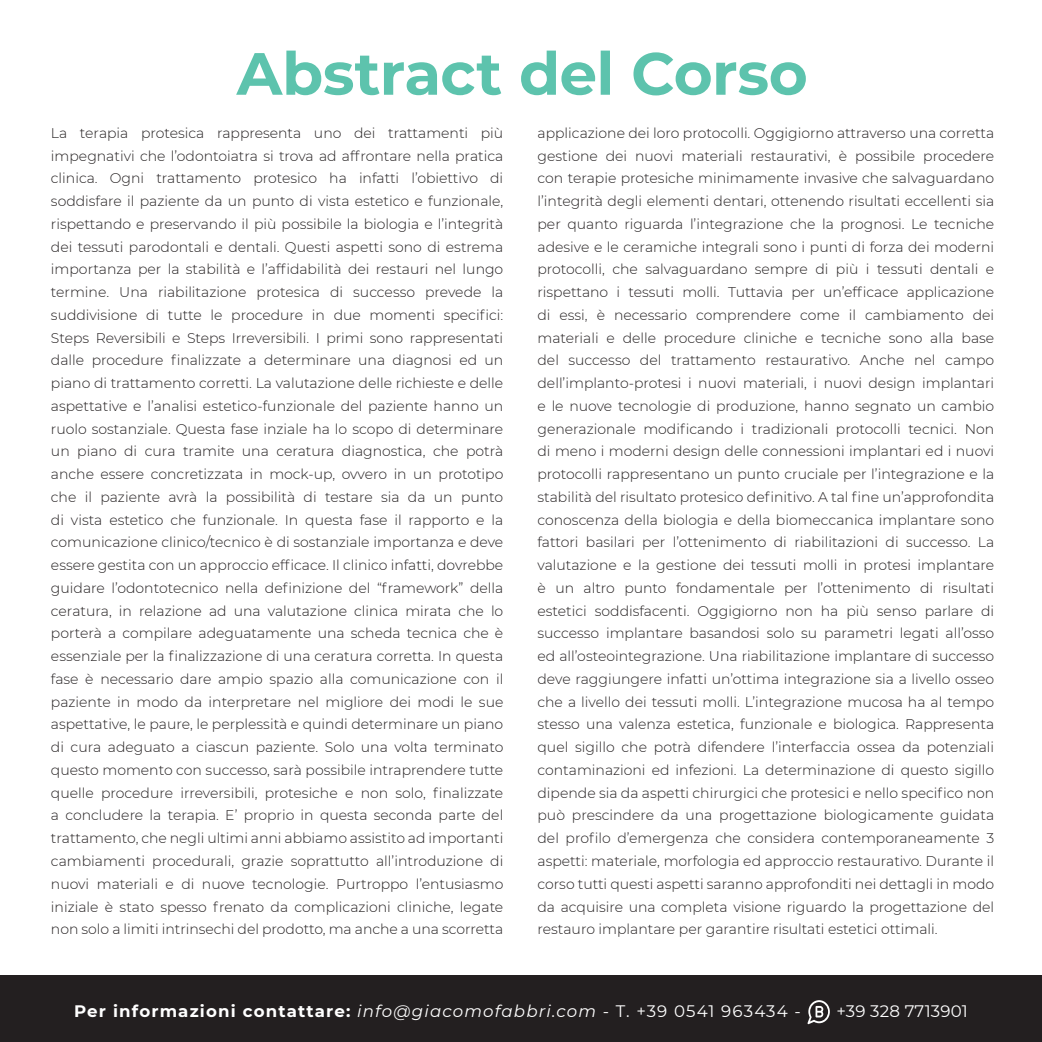
<style>
.page{position:relative;width:1042px;height:1042px;background:#fff}
.page>*{position:absolute;margin:0;border:0;box-sizing:border-box;transform-origin:0 0}
.t1{font:700 16.62px "Montserrat";letter-spacing:.07em;color:#fff}
.t2{font:16.62px "Montserrat";letter-spacing:.01em;color:#fff}
.t3{font:300 14px/22.8px "Montserrat";color:#231f20;text-align:justify}
.s1{font-weight:400;font-style:italic}
.s2{font-weight:400}
</style>
<div class="page">
<svg style="left:236px;top:51px;width:570px;height:44px"></svg>
<div style="left:0;top:975px;width:1042px;height:67px;background:#231f20"></div>
<svg style="left:807px;top:1000px;width:23px;height:24px"></svg>
<p class="t3" style="left:51px;top:121px;width:454px">La terapia protesica rappresenta uno dei trattamenti più impegnativi che l’odontoiatra si trova ad affrontare nella pratica clinica. Ogni trattamento protesico ha infatti l’obiettivo di soddisfare il paziente da un punto di vista estetico e funzionale, rispettando e preservando il più possibile la biologia e l’integrità dei tessuti parodontali e dentali. Questi aspetti sono di estrema importanza per la stabilità e l’affidabilità dei restauri nel lungo termine. Una riabilitazione protesica di successo prevede la suddivisione di tutte le procedure in due momenti specifici:<br>Steps Reversibili e Steps Irreversibili. I primi sono rappresentati dalle procedure finalizzate a determinare una diagnosi ed un piano di trattamento corretti. La valutazione delle richieste e delle aspettative e l’analisi estetico-funzionale del paziente hanno un ruolo sostanziale. Questa fase inziale ha lo scopo di determinare un piano di cura tramite una ceratura diagnostica, che potrà anche essere concretizzata in mock-up, ovvero in un prototipo che il paziente avrà la possibilità di testare sia da un punto di vista estetico che funzionale. In questa fase il rapporto e la comunicazione clinico/tecnico è di sostanziale importanza e deve essere gestita con un approccio efficace. Il clinico infatti, dovrebbe guidare l’odontotecnico nella definizione del “framework” della ceratura, in relazione ad una valutazione clinica mirata che lo porterà a compilare adeguatamente una scheda tecnica che è essenziale per la finalizzazione di una ceratura corretta. In questa fase è necessario dare ampio spazio alla comunicazione con il paziente in modo da interpretare nel migliore dei modi le sue aspettative, le paure, le perplessità e quindi determinare un piano di cura adeguato a ciascun paziente. Solo una volta terminato questo momento con successo, sarà possibile intraprendere tutte quelle procedure irreversibili, protesiche e non solo, finalizzate a concludere la terapia. E’ proprio in questa seconda parte del trattamento, che negli ultimi anni abbiamo assistito ad importanti cambiamenti procedurali, grazie soprattutto all’introduzione di nuovi materiali e di nuove tecnologie. Purtroppo l’entusiasmo iniziale è stato spesso frenato da complicazioni cliniche, legate non solo a limiti intrinsechi del prodotto, ma anche a una scorretta</p>
<p class="t3" style="left:537px;top:121px;width:458px">applicazione dei loro protocolli. Oggigiorno attraverso una corretta gestione dei nuovi materiali restaurativi, è possibile procedere con terapie protesiche minimamente invasive che salvaguardano l’integrità degli elementi dentari, ottenendo risultati eccellenti sia per quanto riguarda l’integrazione che la prognosi. Le tecniche adesive e le ceramiche integrali sono i punti di forza dei moderni protocolli, che salvaguardano sempre di più i tessuti dentali e rispettano i tessuti molli. Tuttavia per un’efficace applicazione di essi, è necessario comprendere come il cambiamento dei materiali e delle procedure cliniche e tecniche sono alla base del successo del trattamento restaurativo. Anche nel campo dell’implanto-protesi i nuovi materiali, i nuovi design implantari e le nuove tecnologie di produzione, hanno segnato un cambio generazionale modificando i tradizionali protocolli tecnici. Non di meno i moderni design delle connessioni implantari ed i nuovi protocolli rappresentano un punto cruciale per l’integrazione e la stabilità del risultato protesico definitivo. A tal fine un’approfondita conoscenza della biologia e della biomeccanica implantare sono fattori basilari per l’ottenimento di riabilitazioni di successo. La valutazione e la gestione dei tessuti molli in protesi implantare è un altro punto fondamentale per l’ottenimento di risultati estetici soddisfacenti. Oggigiorno non ha più senso parlare di successo implantare basandosi solo su parametri legati all’osso ed all’osteointegrazione. Una riabilitazione implantare di successo deve raggiungere infatti un’ottima integrazione sia a livello osseo che a livello dei tessuti molli. L’integrazione mucosa ha al tempo stesso una valenza estetica, funzionale e biologica. Rappresenta quel sigillo che potrà difendere l’interfaccia ossea da potenziali contaminazioni ed infezioni. La determinazione di questo sigillo dipende sia da aspetti chirurgici che protesici e nello specifico non può prescindere da una progettazione biologicamente guidata del profilo d’emergenza che considera contemporaneamente 3 aspetti: materiale, morfologia ed approccio restaurativo. Durante il corso tutti questi aspetti saranno approfonditi nei dettagli in modo da acquisire una completa visione riguardo la progettazione del restauro implantare per garantire risultati estetici ottimali.</p>
<p class="t1" style="left:74px;top:999px;width:728px">Per informazioni contattare: <span class="s1">info@giacomofabbri.com</span> <span class="s2">- T. +39 0541 963434 -</span></p>
<p class="t2" style="left:836px;top:1000px;width:133px">+39 328 7713901</p>
</div>
